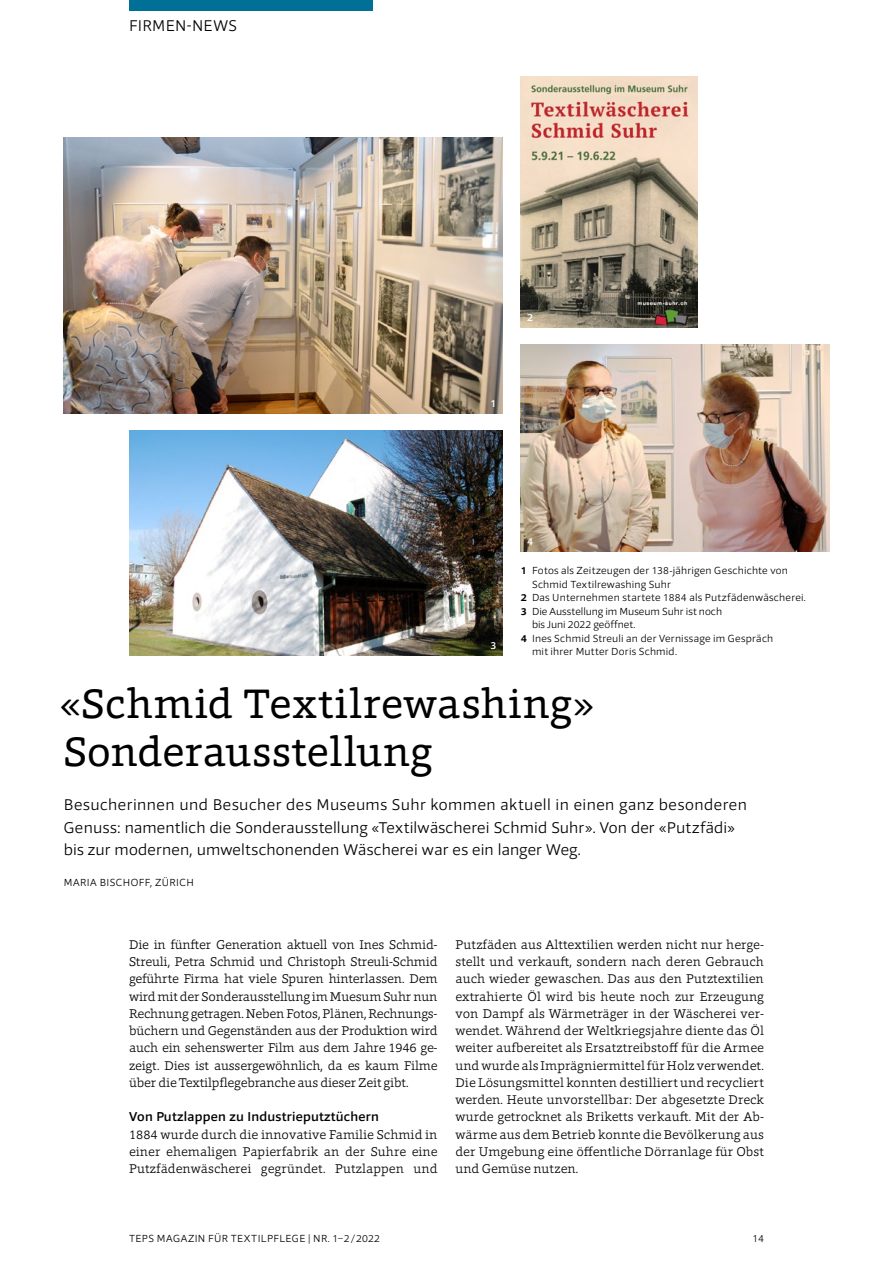
<style>
.page{position:relative;width:893px;height:1263px;background:#fff}
.page>*{position:absolute;margin:0;border:0;box-sizing:border-box;transform-origin:0 0}
.t1{font:42px/48px "Foro Rounded";letter-spacing:.01em;color:#000}
.t2{font:300 15.9px/22.5px "Foro Sans";letter-spacing:.015em;color:#000}
.t3{font:500 13.2px "Foro Sans";letter-spacing:.02em;color:#000}
.t4{font:300 12.9px/17.2px "Foro";letter-spacing:.005em;color:#000;text-align:justify}
.t5{font:300 10.5px "Foro Sans";letter-spacing:.025em;color:#000}
.t6{font:300 10.5px "Foro Sans";letter-spacing:.005em;color:#000}
.t7{font:500 10.5px "Foro Sans";color:#fff}
.s1{font-weight:700}
</style>
<div class="page">
<div style="left:129px;top:0;width:243px;height:11px;background:#007097"></div>
<img style="left:521px;top:345px;width:308px;height:207px">
<img style="left:129px;top:431px;width:374px;height:224px">
<img style="left:64px;top:137px;width:439px;height:277px">
<img style="left:521px;top:77px;width:177px;height:251px">
<p class="t2" style="left:129px;top:14px;width:110px">FIRMEN-NEWS</p>
<p class="t7" style="left:490px;top:397px;width:8px">1</p>
<p class="t7" style="left:527px;top:311px;width:8px">2</p>
<p class="t7" style="left:490px;top:639px;width:8px">3</p>
<p class="t7" style="left:527px;top:535px;width:8px">4</p>
<p class="t5" style="left:521px;top:564px;width:269px"><span class="s1">1</span> Fotos als Zeitzeugen der 138-jährigen Geschichte von</p>
<p class="t5" style="left:532px;top:578px;width:140px">Schmid Textilrewashing Suhr</p>
<p class="t5" style="left:521px;top:591px;width:287px"><span class="s1">2</span> Das Unternehmen startete 1884 als Putzfädenwäscherei.</p>
<p class="t6" style="left:521px;top:605px;width:203px"><span class="s1">3</span> Die Ausstellung im Museum Suhr ist noch</p>
<p class="t6" style="left:532px;top:618px;width:105px">bis Juni 2022 geöffnet.</p>
<p class="t5" style="left:521px;top:632px;width:254px"><span class="s1">4</span> Ines Schmid Streuli an der Vernissage im Gespräch</p>
<p class="t5" style="left:532px;top:645px;width:146px">mit ihrer Mutter Doris Schmid.</p>
<h1 class="t1" style="left:59px;top:679px;width:536px">«Schmid Textilrewashing»<br>Sonderausstellung</h1>
<p class="t2" style="left:64px;top:793px;width:685px">Besucherinnen und Besucher des Museums Suhr kommen aktuell in einen ganz besonderen<br>Genuss: namentlich die Sonderausstellung «Textilwäscherei Schmid Suhr». Von der «Putzfädi» bis zur modernen, umweltschonenden Wäscherei war es ein langer Weg.</p>
<p class="t5" style="left:64px;top:876px;width:132px">MARIA BISCHOFF, ZÜRICH</p>
<p class="t4" style="left:129px;top:935px;width:310px">Die in fünfter Generation aktuell von Ines Schmid-Streuli, Petra Schmid und Christoph Streuli-Schmid geführte Firma hat viele Spuren hinterlassen. Dem wird mit der Sonderausstellung im Muesum Suhr nun Rechnung getragen. Neben Fotos, Plänen, Rechnungs&shy;büchern und Gegenständen aus der Produktion wird auch ein sehenswerter Film aus dem Jahre 1946 ge&shy;zeigt. Dies ist aussergewöhnlich, da es kaum Filme über die Textilpflegebranche aus dieser Zeit gibt.</p>
<p class="t3" style="left:129px;top:1108px;width:251px">Von Putzlappen zu Industrieputztüchern</p>
<p class="t4" style="left:129px;top:1125px;width:310px">1884 wurde durch die innovative Familie Schmid in einer ehemaligen Papierfabrik an der Suhre eine Putzfädenwäscherei gegründet. Putzlappen und</p>
<p class="t4" style="left:455px;top:935px;width:310px">Putzfäden aus Alttextilien werden nicht nur herge&shy;stellt und verkauft, sondern nach deren Gebrauch auch wieder gewaschen. Das aus den Putztextilien extrahierte Öl wird bis heute noch zur Erzeugung von Dampf als Wärmeträger in der Wäscherei ver&shy;wendet. Während der Weltkriegsjahre diente das Öl weiter aufbereitet als Ersatztreibstoff für die Armee und wurde als Imprägniermittel für Holz verwendet.<br>Die Lösungsmittel konnten destilliert und recycliert werden. Heute unvorstellbar: Der abgesetzte Dreck wurde getrocknet als Briketts verkauft. Mit der Ab&shy;wärme aus dem Betrieb konnte die Bevölkerung aus der Umgebung eine öffentliche Dörranlage für Obst und Gemüse nutzen.</p>
<p class="t5" style="left:129px;top:1232px;width:252px">TEPS MAGAZIN FÜR TEXTILPFLEGE | NR. 1–2 /2022</p>
<p class="t5" style="left:753px;top:1232px;width:13px">14</p>
</div>
